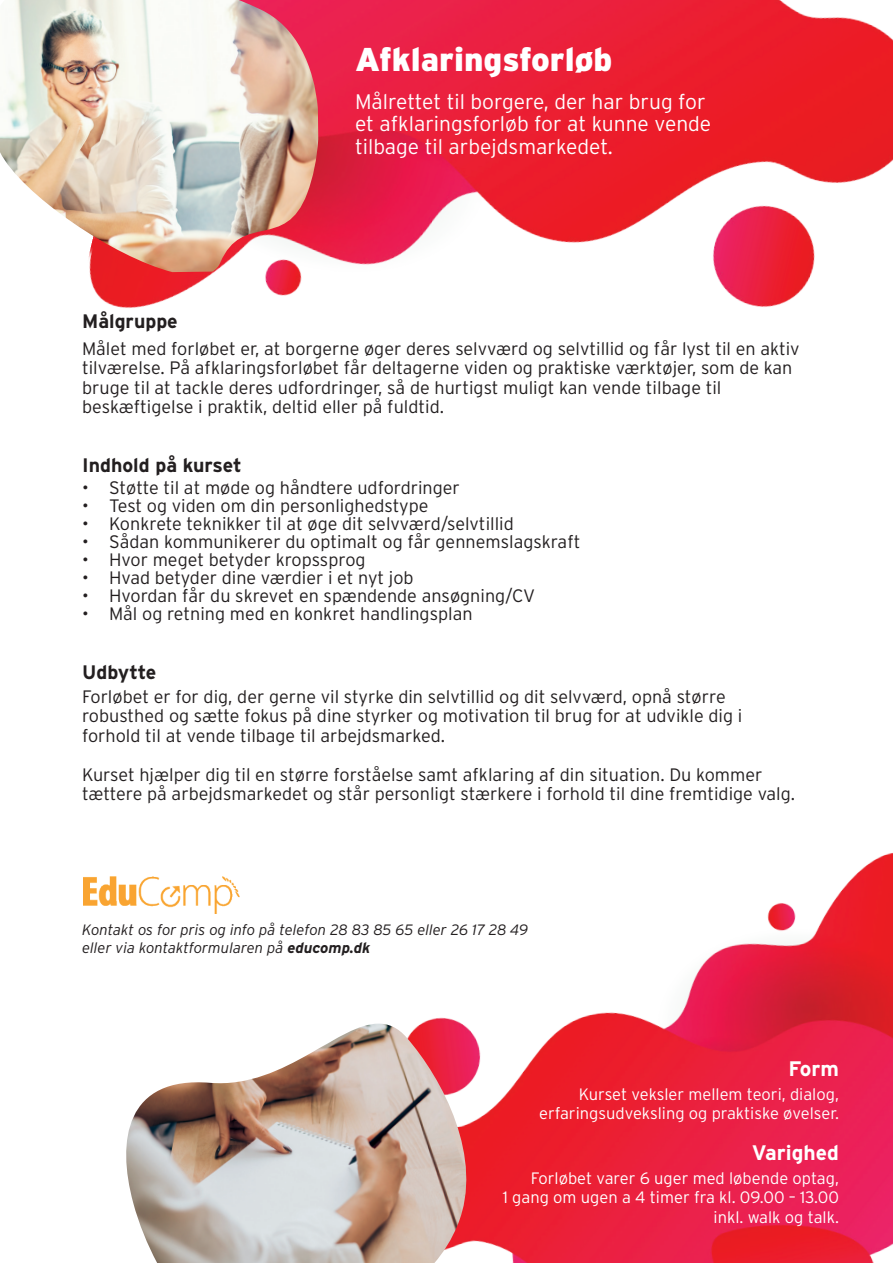
<style>
.page{position:relative;width:893px;height:1263px;background:#fff}
.page>*{position:absolute;margin:0;border:0;box-sizing:border-box;transform-origin:0 0}
.t1{font:900 33px "Interstate";color:#fff}
.t2{font:300 21px/22.5px "Interstate";color:#fff}
.t3{font:700 21px "Interstate";color:#fff}
.t4{font:700 19.5px "Interstate";color:#231f20}
.t5{font:300 18px/19.5px "Interstate";color:#231f20}
.t6{font:300 16.5px/19.5px "Interstate";color:#fff;text-align:right}
.t7{font:italic 300 15px/18px "Interstate";color:#231f20}
.s1{font-weight:700}
</style>
<div class="page">
<img style="left:422px;top:853px;width:471px;height:410px">
<img style="left:89px;top:0;width:804px;height:308px">
<img style="left:84px;top:877px;width:155px;height:36px">
<img style="left:126px;top:1023px;width:349px;height:240px">
<img style="left:0;top:0;width:318px;height:272px">
<h1 class="t1" style="left:355px;top:41px;width:259px">Afklaringsforløb</h1>
<p class="t2" style="left:355px;top:90px;width:358px">Målrettet til borgere, der har brug for et afklaringsforløb for at kunne vende tilbage til arbejdsmarkedet.</p>
<p class="t4" style="left:82px;top:310px;width:97px">Målgruppe</p>
<p class="t5" style="left:82px;top:339px;width:719px">Målet med forløbet er, at borgerne øger deres selvværd og selvtillid og får lyst til en aktiv tilværelse. På afklaringsforløbet får deltagerne viden og praktiske værktøjer, som de kan bruge til at tackle deres udfordringer, så de hurtigst muligt kan vende tilbage til beskæftigelse i praktik, deltid eller på fuldtid.</p>
<p class="t4" style="left:82px;top:454px;width:161px">Indhold på kurset</p>
<p class="t5" style="left:82px;top:478px;width:379px">• Støtte til at møde og håndtere udfordringer</p>
<p class="t5" style="left:82px;top:496px;width:348px">• Test og viden om din personlighedstype</p>
<p class="t5" style="left:82px;top:514px;width:433px">• Konkrete teknikker til at øge dit selvværd/selvtillid</p>
<p class="t5" style="left:82px;top:532px;width:500px">• Sådan kommunikerer du optimalt og får gennemslagskraft</p>
<p class="t5" style="left:82px;top:550px;width:285px">• Hvor meget betyder kropssprog</p>
<p class="t5" style="left:82px;top:568px;width:333px">• Hvad betyder dine værdier i et nyt job</p>
<p class="t5" style="left:82px;top:586px;width:455px">• Hvordan får du skrevet en spændende ansøgning/CV</p>
<p class="t5" style="left:82px;top:604px;width:392px">• Mål og retning med en konkret handlingsplan</p>
<p class="t4" style="left:82px;top:661px;width:76px">Udbytte</p>
<p class="t5" style="left:82px;top:687px;width:662px">Forløbet er for dig, der gerne vil styrke din selvtillid og dit selvværd, opnå større robusthed og sætte fokus på dine styrker og motivation til brug for at udvikle dig i forhold til at vende tilbage til arbejdsmarked.</p>
<p class="t5" style="left:82px;top:765px;width:715px">Kurset hjælper dig til en større forståelse samt afklaring af din situation. Du kommer tættere på arbejdsmarkedet og står personligt stærkere i forhold til dine fremtidige valg.</p>
<p class="t7" style="left:82px;top:921px;width:448px">Kontakt os for pris og info på telefon 28 83 85 65 eller 26 17 28 49 eller via kontaktformularen på <span class="s1">educomp.dk</span></p>
<p class="t3" style="left:789px;top:1056px;width:52px">Form</p>
<p class="t6" style="left:539px;top:1084px;width:301px">Kurset veksler mellem teori, dialog, erfaringsudveksling og praktiske øvelser.</p>
<p class="t3" style="left:752px;top:1140px;width:89px">Varighed</p>
<p class="t6" style="left:503px;top:1168px;width:338px">Forløbet varer 6 uger med løbende optag,<br>1 gang om ugen a 4 timer fra kl. 09.00 – 13.00 inkl. walk og talk.</p>
</div>
